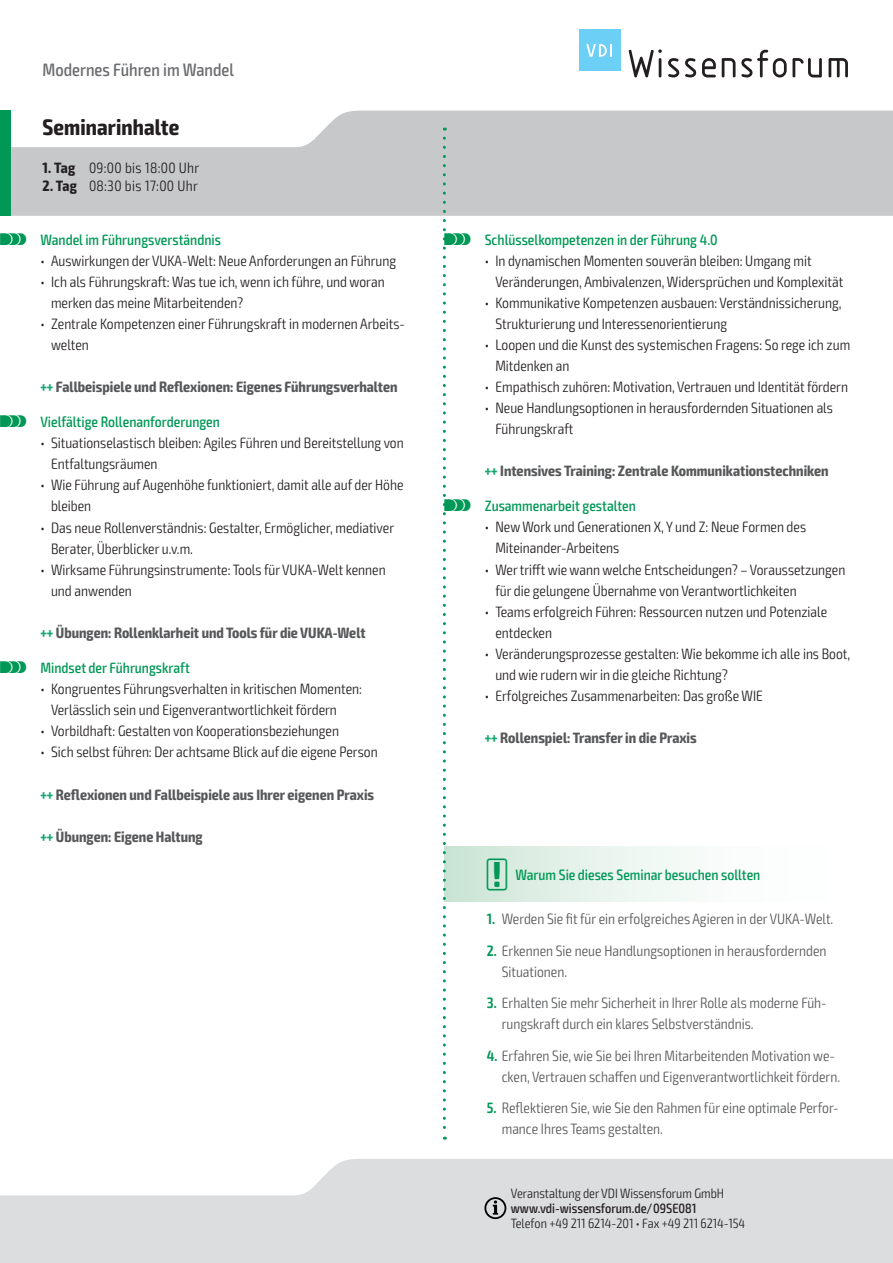
<style>
.page{position:relative;width:893px;height:1263px;background:#fff}
.page>*{position:absolute;margin:0;border:0;box-sizing:border-box;transform-origin:0 0}
.t1{font:700 condensed 22.5px "Exo 2";letter-spacing:.005em;color:#231f20}
.t2{font:500 condensed 18px "Exo 2";color:#6c6d70}
.t3{font:300 condensed 15px/21px "Exo 2";color:#231f20}
.t4{font:300 condensed 15px/21px "Exo 2";color:#57585a}
.t5{font:700 condensed 15px "Exo 2";color:#57585a}
.t6{font:500 condensed 15px "Exo 2";color:#009856}
.t7{font:300 condensed 15px "Exo 2";letter-spacing:.02em;color:#231f20}
.t8{font:300 condensed 13.5px "Exo 2";color:#231f20}
.t9{font:500 condensed 13.5px "Exo 2";color:#231f20}
.s1{font-weight:700}
.s2{font-family:"VDI Iconset S4 A Regular";font-weight:400;font-stretch:normal}
.s3{color:#16a670}
.s4{font-weight:600;color:#009856}
</style>
<div class="page">
<svg style="left:0;top:1159px;width:893px;height:104px;background:#e0e1e3"></svg>
<svg style="left:11px;top:111px;width:882px;height:105px;background:#cdced0"></svg>
<div style="left:0;top:111px;width:11px;height:105px;background:#009856"></div>
<svg style="left:484px;top:1197px;width:22px;height:22px"></svg>
<svg style="left:629px;top:49px;width:33px;height:28px"></svg>
<svg style="left:668px;top:58px;width:11px;height:19px"></svg>
<svg style="left:685px;top:58px;width:11px;height:19px"></svg>
<svg style="left:702px;top:58px;width:14px;height:19px"></svg>
<svg style="left:722px;top:58px;width:13px;height:19px"></svg>
<svg style="left:741px;top:50px;width:81px;height:27px"></svg>
<svg style="left:828px;top:58px;width:20px;height:19px"></svg>
<div style="left:579px;top:30px;width:41px;height:41px;background:#6bcff6"></div>
<svg style="left:586px;top:44px;width:26px;height:13px"></svg>
<div style="left:444px;top:846px;width:406px;height:55px;background:linear-gradient(to right,#d0e7da,#fff)"></div>
<svg style="left:443px;top:138px;width:3px;height:1002px"></svg>
<p class="t2" style="left:43px;top:59px;width:193px">Modernes Führen im Wandel</p>
<h1 class="t1" style="left:43px;top:113px;width:138px">Seminarinhalte</h1>
<p class="t7" style="left:43px;top:159px;width:158px"><span class="s1">1. Tag</span> 09:00 bis 18:00 Uhr</p>
<p class="t7" style="left:43px;top:177px;width:157px"><span class="s1">2. Tag</span> 08:30 bis 17:00 Uhr</p>
<p class="t6" style="left:0;top:230px;width:222px"><span class="s2">S</span> Wandel im Führungsverständnis</p>
<p class="t3" style="left:40px;top:250px;width:357px">• Auswirkungen der VUKA-Welt: Neue Anforderungen an Führung</p>
<p class="t3" style="left:51px;top:271px;width:335px;text-indent:-11px">• Ich als Führungskraft: Was tue ich, wenn ich führe, und woran merken das meine Mitarbeitenden?</p>
<p class="t3" style="left:51px;top:313px;width:355px;text-indent:-11px">• Zentrale Kompetenzen einer Führungskraft in modernen Arbeits&shy;welten</p>
<p class="t5" style="left:40px;top:377px;width:359px"><span class="s3">+++</span> Fallbeispiele und Reflexionen: Eigenes Führungsverhalten</p>
<p class="t6" style="left:0;top:413px;width:221px"><span class="s2">S</span> Vielfältige Rollenanforderungen</p>
<p class="t3" style="left:51px;top:433px;width:354px;text-indent:-11px">• Situationselastisch bleiben: Agiles Führen und Bereitstellung von<br>Entfaltungsräumen</p>
<p class="t3" style="left:51px;top:475px;width:354px;text-indent:-11px">• Wie Führung auf Augenhöhe funktioniert, damit alle auf der Höhe bleiben</p>
<p class="t3" style="left:51px;top:517px;width:345px;text-indent:-11px">• Das neue Rollenverständnis: Gestalter, Ermöglicher, mediativer<br>Berater, Überblicker u.v.m.</p>
<p class="t3" style="left:51px;top:559px;width:336px;text-indent:-11px">• Wirksame Führungsinstrumente: Tools für VUKA-Welt kennen und anwenden</p>
<p class="t5" style="left:40px;top:623px;width:327px"><span class="s3">+++</span> Übungen: Rollenklarheit und Tools für die VUKA-Welt</p>
<p class="t6" style="left:0;top:659px;width:191px"><span class="s2">S</span> Mindset der Führungskraft</p>
<p class="t3" style="left:51px;top:679px;width:312px;text-indent:-11px">• Kongruentes Führungsverhalten in kritischen Momenten:<br>Verlässlich sein und Eigenverantwortlichkeit fördern</p>
<p class="t3" style="left:40px;top:721px;width:300px">• Vorbildhaft: Gestalten von Kooperationsbeziehungen</p>
<p class="t3" style="left:40px;top:742px;width:339px">• Sich selbst führen: Der achtsame Blick auf die eigene Person</p>
<p class="t5" style="left:40px;top:785px;width:335px"><span class="s3">+++</span> Reflexionen und Fallbeispiele aus Ihrer eigenen Praxis</p>
<p class="t5" style="left:40px;top:827px;width:164px"><span class="s3">+++</span> Übungen: Eigene Haltung</p>
<p class="t6" style="left:444px;top:230px;width:275px"><span class="s2">S</span> Schlüsselkompetenzen in der Führung 4.0</p>
<p class="t3" style="left:495px;top:250px;width:349px;text-indent:-11px">• In dynamischen Momenten souverän bleiben: Umgang mit<br>Veränderungen, Ambivalenzen, Widersprüchen und Komplexität</p>
<p class="t3" style="left:495px;top:292px;width:348px;text-indent:-11px">• Kommunikative Kompetenzen ausbauen: Verständnissicherung,<br>Strukturierung und Interessenorientierung</p>
<p class="t3" style="left:495px;top:334px;width:356px;text-indent:-11px">• Loopen und die Kunst des systemischen Fragens: So rege ich zum<br>Mitdenken an</p>
<p class="t3" style="left:485px;top:376px;width:365px">• Empathisch zuhören: Motivation, Vertrauen und Identität fördern</p>
<p class="t3" style="left:495px;top:397px;width:339px;text-indent:-11px">• Neue Handlungsoptionen in herausfordernden Situationen als<br>Führungskraft</p>
<p class="t5" style="left:485px;top:461px;width:345px"><span class="s3">+++</span> Intensives Training: Zentrale Kommunikationstechniken</p>
<p class="t6" style="left:444px;top:497px;width:193px"><span class="s2">S</span> Zusammenarbeit gestalten</p>
<p class="t3" style="left:495px;top:517px;width:312px;text-indent:-11px">• New Work und Generationen X, Y und Z: Neue Formen des<br>Miteinander-Arbeitens</p>
<p class="t3" style="left:495px;top:559px;width:351px;text-indent:-11px">• Wer trifft wie wann welche Entscheidungen? – Voraussetzungen für die gelungene Übernahme von Verantwortlichkeiten</p>
<p class="t3" style="left:495px;top:601px;width:333px;text-indent:-11px">• Teams erfolgreich Führen: Ressourcen nutzen und Potenziale entdecken</p>
<p class="t3" style="left:495px;top:643px;width:356px;text-indent:-11px">• Veränderungsprozesse gestalten: Wie bekomme ich alle ins Boot, und wie rudern wir in die gleiche Richtung?</p>
<p class="t3" style="left:485px;top:685px;width:280px">• Erfolgreiches Zusammenarbeiten: Das große WIE</p>
<p class="t5" style="left:485px;top:728px;width:214px"><span class="s3">+++</span> Rollenspiel: Transfer in die Praxis</p>
<p class="t6" style="left:487px;top:866px;width:275px"><span class="s2">!</span> Warum Sie dieses Seminar besuchen sollten</p>
<p class="t4" style="left:487px;top:909px;width:348px"><span class="s4">1.</span> Werden Sie fit für ein erfolgreiches Agieren in der VUKA-Welt.</p>
<p class="t4" style="left:502px;top:940px;width:326px;text-indent:-15px"><span class="s4">2.</span> Erkennen Sie neue Handlungsoptionen in herausfordernden<br>Situationen.</p>
<p class="t4" style="left:502px;top:993px;width:326px;text-indent:-15px"><span class="s4">3.</span> Erhalten Sie mehr Sicherheit in Ihrer Rolle als moderne Füh&shy;rungskraft durch ein klares Selbstverständnis.</p>
<p class="t4" style="left:502px;top:1045px;width:340px;text-indent:-15px"><span class="s4">4.</span> Erfahren Sie, wie Sie bei Ihren Mitarbeitenden Motivation we&shy;cken, Vertrauen schaffen und Eigenverantwortlichkeit fördern.</p>
<p class="t4" style="left:502px;top:1098px;width:338px;text-indent:-15px"><span class="s4">5.</span> Reflektieren Sie, wie Sie den Rahmen für eine optimale Perfor&shy;mance Ihres Teams gestalten.</p>
<p class="t8" style="left:511px;top:1185px;width:215px">Veranstaltung der VDI Wissensforum GmbH</p>
<p class="t9" style="left:511px;top:1200px;width:187px">www.vdi-wissensforum.de/09SE081</p>
<p class="t8" style="left:511px;top:1215px;width:236px">Telefon +49 211 6214-201 • Fax +49 211 6214-154</p>
</div>
